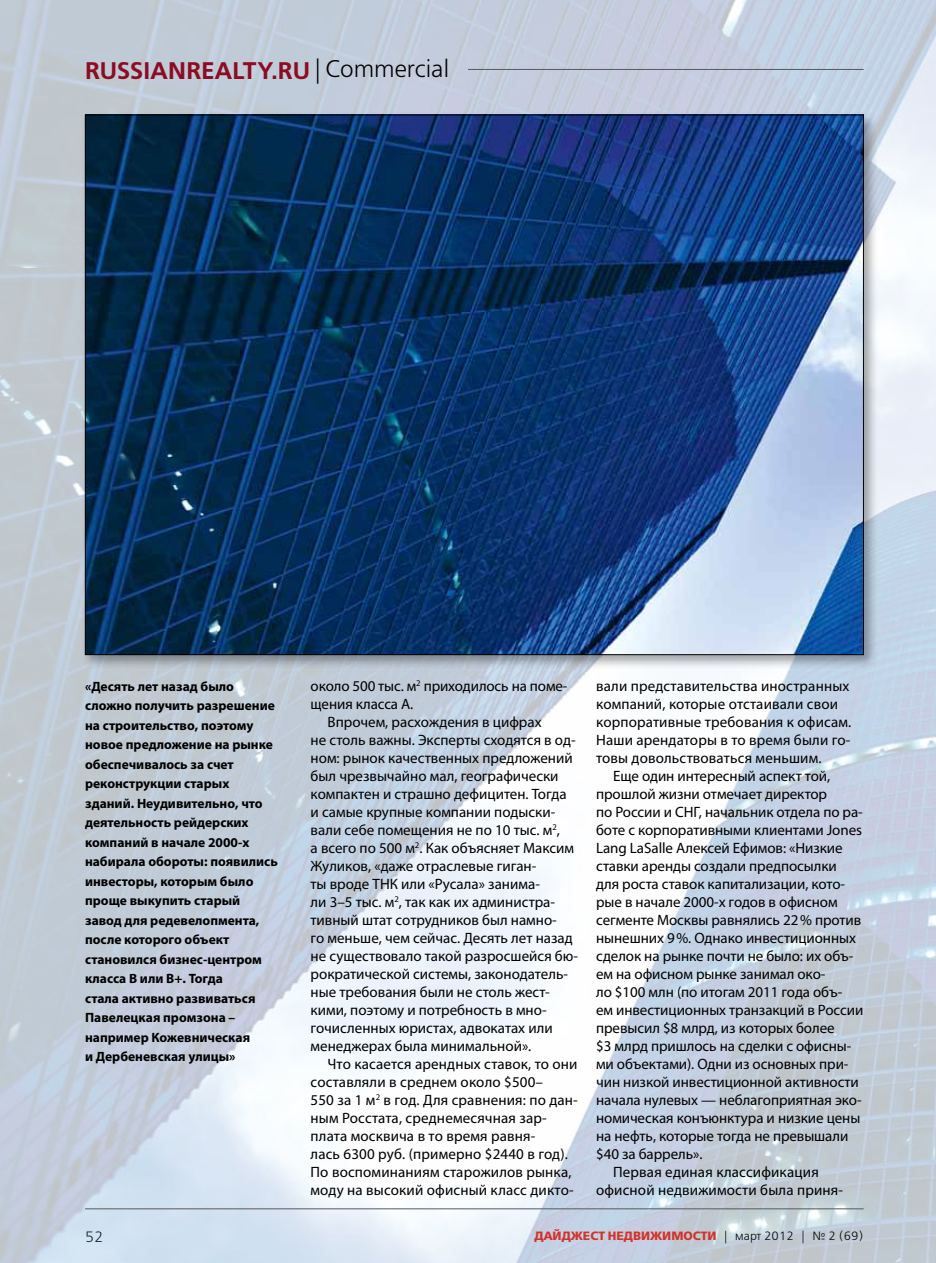
<style>
.page{position:relative;width:936px;height:1263px;background:#fff}
.page>*{position:absolute;margin:0;border:0;box-sizing:border-box;transform-origin:0 0}
.t1{font:24px "Free Set Demi C";color:#8b0c23}
.t2{font:15px/18px "Myriad Pro";color:#000}
.t3{font:15px "Free Set Light C";color:#000}
.t4{font:700 13.5px/19.5px "Myriad Pro";color:#000}
.t5{font:12px "Free Set Bold C";color:#d2342a}
.s1{font-family:"Free Set Light C";color:#000}
</style>
<div class="page">
<img style="left:0;top:0;width:935px;height:1263px">
<div style="left:82px;top:112px;width:796px;height:558px;background:#000;opacity:.35"></div>
<img style="left:87px;top:117px;width:774px;height:536px">
<hr style="left:85px;top:1208px;width:778px;height:1px;background:#58595b">
<hr style="left:468px;top:69px;width:395px;height:1px;background:#58595b">
<h1 class="t1" style="left:85px;top:57px;width:365px">RUSSIANREALTY.RU <span class="s1">| Commercial</span></h1>
<p class="t4" style="left:85px;top:676px;width:194px">«Десять лет назад было сложно получить разрешение на строительство, поэтому новое предложение на рынке обеспечивалось за счет реконструкции старых зданий. Неудивительно, что деятельность рейдерских компаний в начале 2000‑х набирала обороты: появились инвесторы, которым было проще выкупить старый завод для редевелопмента, после которого объект становился бизнес-центром класса В или В+. Тогда<br>стала активно развиваться<br>Павелецкая промзона – например Кожевническая<br>и Дербеневская улицы»</p>
<p class="t3" style="left:85px;top:1229px;width:20px">52</p>
<p class="t2" style="left:310px;top:677px;width:258px">около 500 тыс. м<sup>2</sup> приходилось на поме-</p>
<p class="t2" style="left:310px;top:695px;width:104px">щения класса А.</p>
<p class="t2" style="left:327px;top:713px;width:215px">Впрочем, расхождения в цифрах</p>
<p class="t2" style="left:310px;top:731px;width:266px">не столь важны. Эксперты сходятся в од-</p>
<p class="t2" style="left:310px;top:749px;width:263px">ном: рынок качественных предложений</p>
<p class="t2" style="left:310px;top:767px;width:249px">был чрезвычайно мал, географически</p>
<p class="t2" style="left:310px;top:785px;width:257px">компактен и страшно дефицитен. Тогда</p>
<p class="t2" style="left:310px;top:803px;width:246px">и самые крупные компании подыски-</p>
<p class="t2" style="left:310px;top:821px;width:251px">вали себе помещения не по 10 тыс. м<sup>2</sup>,</p>
<p class="t2" style="left:310px;top:839px;width:265px">а всего по 500 м<sup>2</sup>. Как объясняет Максим</p>
<p class="t2" style="left:310px;top:857px;width:227px">Жуликов, «даже отраслевые гиган-</p>
<p class="t2" style="left:310px;top:875px;width:231px">ты вроде ТНК или «Русала» занима-</p>
<p class="t2" style="left:310px;top:893px;width:246px">ли 3–5 тыс. м<sup>2</sup>, так как их администра-</p>
<p class="t2" style="left:310px;top:911px;width:248px">тивный штат сотрудников был намно-</p>
<p class="t2" style="left:310px;top:929px;width:264px">го меньше, чем сейчас. Десять лет назад</p>
<p class="t2" style="left:310px;top:947px;width:269px">не существовало такой разросшейся бю-</p>
<p class="t2" style="left:310px;top:965px;width:259px">рократической системы, законодатель-</p>
<p class="t2" style="left:310px;top:983px;width:241px">ные требования были не столь жест-</p>
<p class="t2" style="left:310px;top:1001px;width:237px">кими, поэтому и потребность в мно-</p>
<p class="t2" style="left:310px;top:1019px;width:243px">гочисленных юристах, адвокатах или</p>
<p class="t2" style="left:310px;top:1037px;width:222px">менеджерах была минимальной».</p>
<p class="t2" style="left:327px;top:1055px;width:251px">Что касается арендных ставок, то они</p>
<p class="t2" style="left:310px;top:1073px;width:234px">составляли в среднем около $500–</p>
<p class="t2" style="left:310px;top:1091px;width:269px">550 за 1 м<sup>2</sup> в год. Для сравнения: по дан-</p>
<p class="t2" style="left:310px;top:1109px;width:238px">ным Росстата, среднемесячная зар-</p>
<p class="t2" style="left:310px;top:1127px;width:226px">плата москвича в то время равня-</p>
<p class="t2" style="left:310px;top:1145px;width:259px">лась 6300 руб. (примерно $2440 в год).</p>
<p class="t2" style="left:310px;top:1163px;width:262px">По воспоминаниям старожилов рынка,</p>
<p class="t2" style="left:310px;top:1181px;width:264px">моду на высокий офисный класс дикто-</p>
<p class="t2" style="left:596px;top:677px;width:257px">вали представительства иностранных компаний, которые отстаивали свои корпоративные требования к офисам.<br>Наши арендаторы в то время были го&shy;товы довольствоваться меньшим.</p>
<p class="t2" style="left:613px;top:767px;width:218px">Еще один интересный аспект той,</p>
<p class="t2" style="left:596px;top:785px;width:232px">прошлой жизни отмечает директор</p>
<p class="t2" style="left:596px;top:803px;width:268px">по России и СНГ, начальник отдела по ра-</p>
<p class="t2" style="left:596px;top:821px;width:267px">боте с корпоративными клиентами Jones</p>
<p class="t2" style="left:596px;top:839px;width:248px">Lang LaSalle Алексей Ефимов: «Низкие</p>
<p class="t2" style="left:596px;top:857px;width:242px">ставки аренды создали предпосылки</p>
<p class="t2" style="left:596px;top:875px;width:250px">для роста ставок капитализации, кото-</p>
<p class="t2" style="left:596px;top:893px;width:243px">рые в начале 2000‑х годов в офисном</p>
<p class="t2" style="left:596px;top:911px;width:267px">сегменте Москвы равнялись 22% против</p>
<p class="t2" style="left:596px;top:929px;width:261px">нынешних 9%. Однако инвестиционных</p>
<p class="t2" style="left:596px;top:947px;width:259px">сделок на рынке почти не было: их объ-</p>
<p class="t2" style="left:596px;top:965px;width:231px">ем на офисном рынке занимал око-</p>
<p class="t2" style="left:596px;top:983px;width:247px">ло $100 млн (по итогам 2011 года объ-</p>
<p class="t2" style="left:596px;top:1001px;width:269px">ем инвестиционных транзакций в России</p>
<p class="t2" style="left:596px;top:1019px;width:240px">превысил $8 млрд, из которых более</p>
<p class="t2" style="left:596px;top:1037px;width:257px">$3 млрд пришлось на сделки с офисны-</p>
<p class="t2" style="left:596px;top:1055px;width:254px">ми объектами). Одни из основных при-</p>
<p class="t2" style="left:596px;top:1073px;width:264px">чин низкой инвестиционной активности</p>
<p class="t2" style="left:596px;top:1091px;width:267px">начала нулевых — неблагоприятная эко-</p>
<p class="t2" style="left:596px;top:1109px;width:266px">номическая конъюнктура и низкие цены</p>
<p class="t2" style="left:596px;top:1127px;width:254px">на нефть, которые тогда не превышали</p>
<p class="t2" style="left:596px;top:1145px;width:108px">$40 за баррель».</p>
<p class="t2" style="left:613px;top:1163px;width:207px">Первая единая классификация</p>
<p class="t2" style="left:596px;top:1181px;width:248px">офисной недвижимости была приня-</p>
<p class="t5" style="left:534px;top:1229px;width:330px">ДАЙДЖЕСТ НЕДВИЖИМОСТИ <span class="s1">| март 2012 | № 2 (69)</span></p>
</div>
